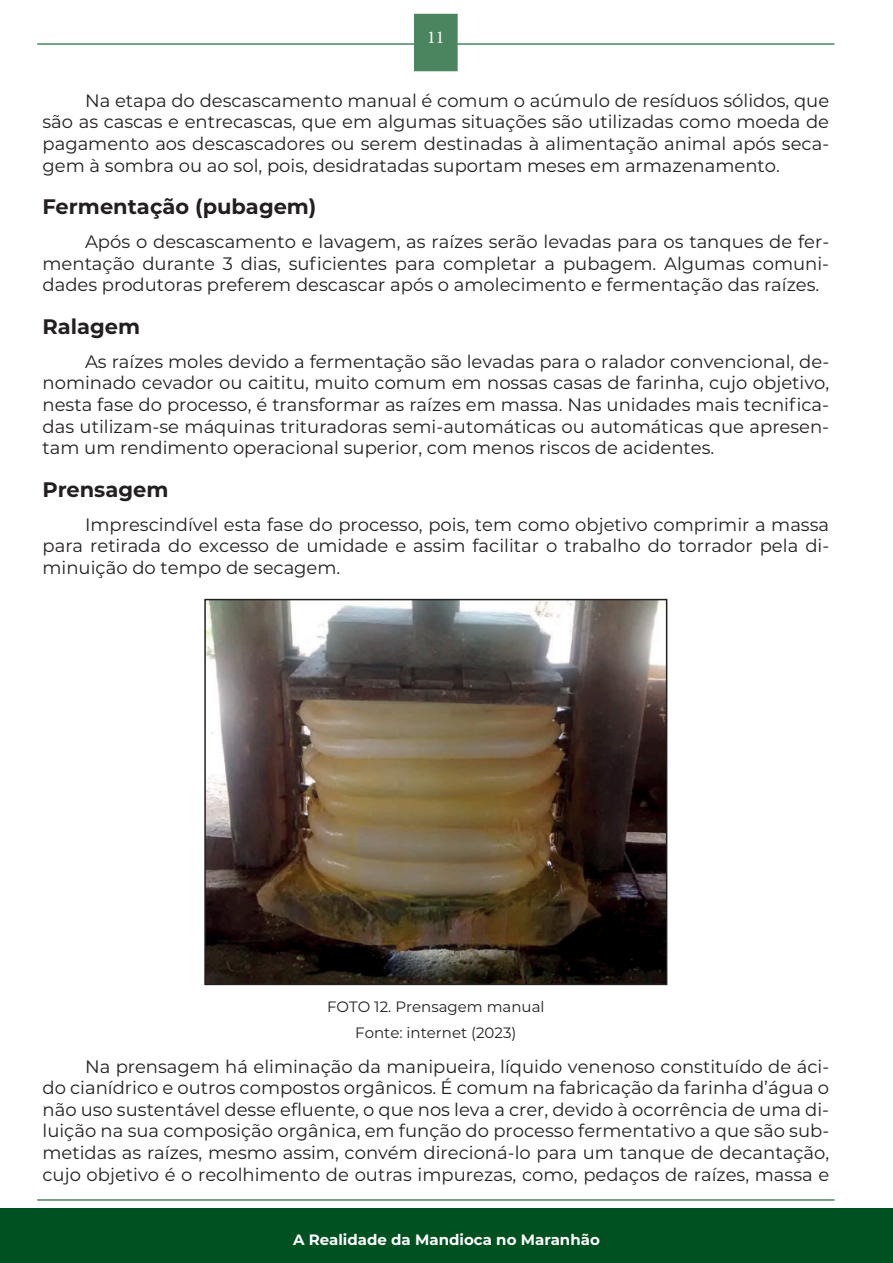
<style>
.page{position:relative;width:893px;height:1263px;background:#fff}
.page>*{position:absolute;margin:0;border:0;box-sizing:border-box;transform-origin:0 0}
.t1{font:700 21px "Montserrat";color:#231f20}
.t2{font:18px/21.6px "Montserrat";color:#231f20;text-align:justify}
.t3{font:18px "Minion Pro";color:#fff}
.t4{font:15px/26.5px "Montserrat";color:#231f20;text-align:center}
.t5{font:700 15px "Montserrat";color:#fff}
</style>
<div class="page">
<hr style="left:37px;top:1199px;width:797px;height:2px;background:#4a8560">
<hr style="left:37px;top:43px;width:797px;height:2px;background:#4a8560">
<div style="left:415px;top:15px;width:42px;height:56px;background:#4a8560"></div>
<div style="left:414px;top:14px;width:44px;height:57px;border:2px solid #4a8560"></div>
<div style="left:0;top:1209px;width:893px;height:54px;background:#005121"></div>
<img style="left:207px;top:602px;width:457px;height:380px">
<div style="left:204px;top:599px;width:463px;height:386px;border:2px solid #231f20"></div>
<p class="t3" style="left:427px;top:25px;width:19px">11</p>
<p class="t2" style="left:43px;top:89px;width:788px;text-indent:43px">Na etapa do descascamento manual é comum o acúmulo de resíduos sólidos, que são as cascas e entrecascas, que em algumas situações são utilizadas como moeda de pagamento aos descascadores ou serem destinadas à alimentação animal após seca&shy;gem à sombra ou ao sol, pois, desidratadas suportam meses em armazenamento.</p>
<p class="t1" style="left:43px;top:191px;width:275px">Fermentação (pubagem)</p>
<p class="t2" style="left:43px;top:230px;width:788px;text-indent:43px">Após o descascamento e lavagem, as raízes serão levadas para os tanques de fer&shy;mentação durante 3 dias, suficientes para completar a pubagem. Algumas comuni&shy;dades produtoras preferem descascar após o amolecimento e fermentação das raízes.</p>
<p class="t1" style="left:43px;top:311px;width:99px">Ralagem</p>
<p class="t2" style="left:43px;top:350px;width:788px;text-indent:43px">As raízes moles devido a fermentação são levadas para o ralador convencional, de&shy;nominado cevador ou caititu, muito comum em nossas casas de farinha, cujo objetivo, nesta fase do processo, é transformar as raízes em massa. Nas unidades mais tecnifica&shy;das utilizam-se máquinas trituradoras semi-automáticas ou automáticas que apresen&shy;tam um rendimento operacional superior, com menos riscos de acidentes.</p>
<p class="t1" style="left:43px;top:474px;width:127px">Prensagem</p>
<p class="t2" style="left:43px;top:513px;width:788px;text-indent:43px">Imprescindível esta fase do processo, pois, tem como objetivo comprimir a massa para retirada do excesso de umidade e assim facilitar o trabalho do torrador pela di&shy;minuição do tempo de secagem.</p>
<p class="t4" style="left:327px;top:992px;width:219px">FOTO 12. Prensagem manual<br>Fonte: internet (2023)</p>
<p class="t2" style="left:43px;top:1055px;width:788px;text-indent:43px">Na prensagem há eliminação da manipueira, líquido venenoso constituído de áci&shy;do cianídrico e outros compostos orgânicos. É comum na fabricação da farinha d’água o não uso sustentável desse efluente, o que nos leva a crer, devido à ocorrência de uma di&shy;luição na sua composição orgânica, em função do processo fermentativo a que são sub&shy;metidas as raízes, mesmo assim, convém direcioná-lo para um tanque de decantação, cujo objetivo é o recolhimento de outras impurezas, como, pedaços de raízes, massa e</p>
<p class="t5" style="left:293px;top:1228px;width:308px">A Realidade da Mandioca no Maranhão</p>
</div>
